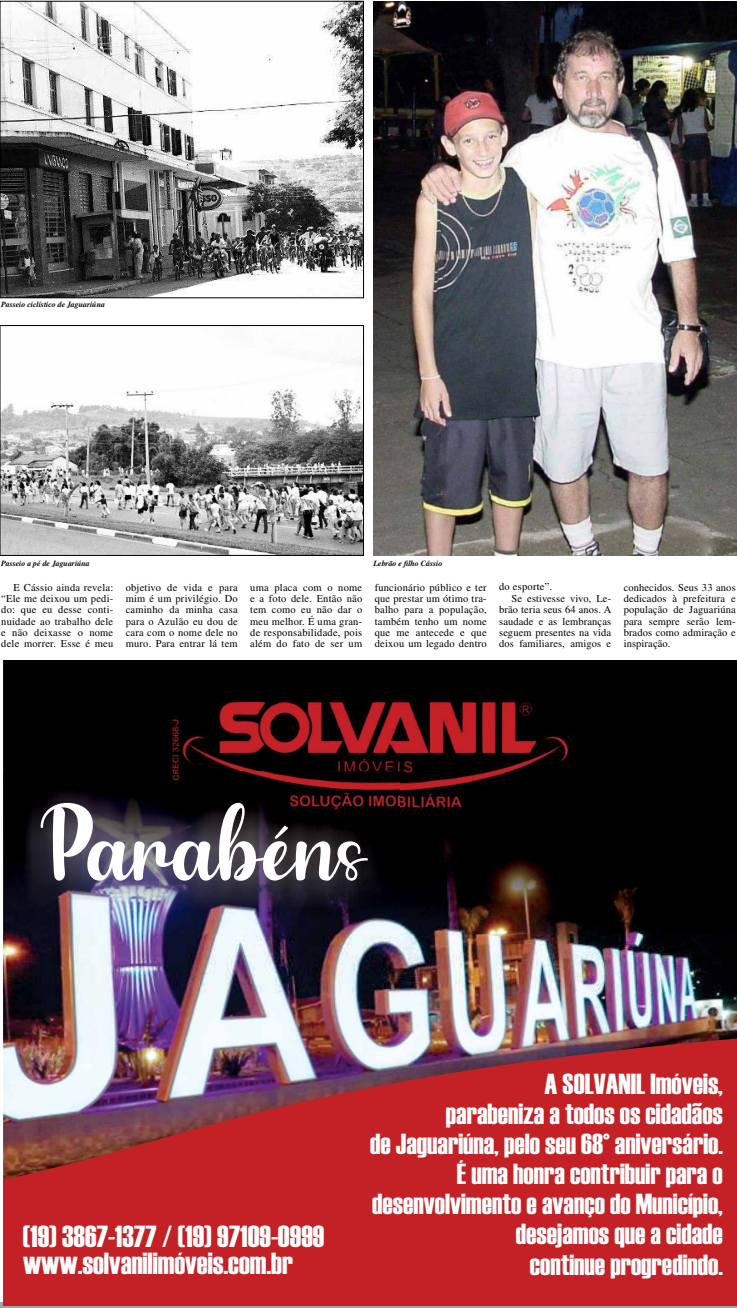
<style>
.page{position:relative;width:737px;height:1308px;background:#fff}
.page>*{position:absolute;margin:0;border:0;box-sizing:border-box;transform-origin:0 0}
.t1{font:80.06px "Chocolate";color:#fff}
.t2{font:30.45px "Haettenschweiler";color:#fff}
.t3{font:28.96px/30.2px "Haettenschweiler";color:#fff;text-align:right}
.t4{font:10.5px/11.4px "Times";letter-spacing:.02em;color:#000;text-align:justify}
.t5{font:italic 700 7.88px "Times";color:#000}
</style>
<div class="page">
<div style="left:0;top:1302px;width:737px;height:5px;background:#c42127"></div>
<img style="left:3px;top:933px;width:734px;height:60px">
<img style="left:3px;top:660px;width:734px;height:273px">
<img style="left:3px;top:993px;width:734px;height:44px">
<img style="left:3px;top:1037px;width:734px;height:265px">
<img style="left:172px;top:702px;width:395px;height:108px">
<img style="left:10px;top:771px;width:389px;height:140px">
<img style="left:2px;top:357px;width:359px;height:196px">
<div style="left:0;top:325px;width:363px;height:230px;border:1px solid #000"></div>
<img style="left:2px;top:3px;width:360px;height:293px">
<div style="left:0;top:1px;width:364px;height:297px;border:1px solid #000"></div>
<img style="left:373px;top:1px;width:364px;height:554px">
<p class="t5" style="left:1px;top:299px;width:105px">Passeio ciclístico de Jaguariúna</p>
<p class="t5" style="left:1px;top:559px;width:90px">Passeio a pé de Jaguariúna</p>
<p class="t5" style="left:373px;top:559px;width:70px">Lebrão e filho Cássio</p>
<p class="t4" style="left:1px;top:581px;width:114px;text-indent:12px">E Cássio ainda revela: “Ele me deixou um pedi&shy;do: que eu desse conti&shy;nuidade ao trabalho dele e não deixasse o nome dele morrer. Esse é meu</p>
<p class="t4" style="left:126px;top:581px;width:114px">objetivo de vida e para mim é um privilégio. Do caminho da minha casa para o Azulão eu dou de cara com o nome dele no muro. Para entrar lá tem</p>
<p class="t4" style="left:250px;top:581px;width:114px">uma placa com o nome e a foto dele. Então não tem como eu não dar o meu melhor. É uma gran&shy;de responsabilidade, pois além do fato de ser um</p>
<p class="t4" style="left:375px;top:581px;width:114px">funcionário público e ter que prestar um ótimo tra&shy;balho para a população, também tenho um nome que me antecede e que deixou um legado dentro</p>
<p class="t4" style="left:499px;top:581px;width:55px">do esporte”.</p>
<p class="t4" style="left:511px;top:592px;width:101px">Se estivesse vivo, Le-</p>
<p class="t4" style="left:499px;top:604px;width:114px">brão teria seus 64 anos. A</p>
<p class="t4" style="left:499px;top:615px;width:114px">saudade e as lembranças</p>
<p class="t4" style="left:499px;top:626px;width:114px">seguem presentes na vida</p>
<p class="t4" style="left:499px;top:638px;width:114px">dos familiares, amigos e</p>
<p class="t4" style="left:623px;top:581px;width:114px">conhecidos. Seus 33 anos dedicados à prefeitura e população de Jaguariúna para sempre serão lem&shy;brados como admiração e inspiração.</p>
<h1 class="t1" style="left:48px;top:804px;width:317px">Parabéns</h1>
<h2 class="t2" style="left:23px;top:1215px;width:303px">(19) 3867-1377 / (19) 97109-0999</h2>
<h3 class="t3" style="left:370px;top:1068px;width:354px">A SOLVANIL Imóveis,<br>parabeniza a todos os cidadãos<br>de Jaguariúna, pelo seu 68° aniversário.<br>É uma honra contribuir para o desenvolvimento e avanço do Município, desejamos que a cidade</h3>
<h2 class="t2" style="left:23px;top:1241px;width:271px">www.solvanilimóveis.com.br</h2>
<h3 class="t3" style="left:530px;top:1249px;width:194px">continue progredindo.</h3>
</div>
